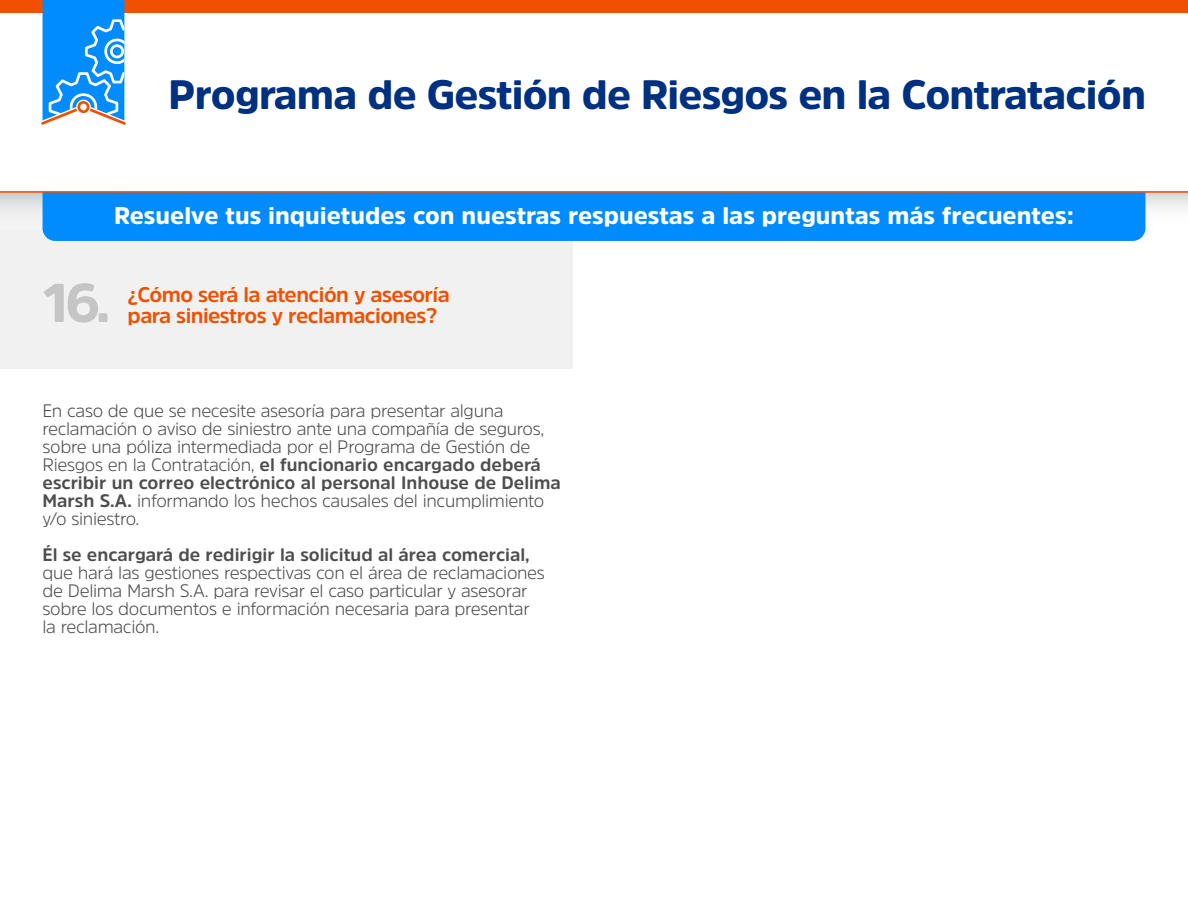
<style>
.page{position:relative;width:1188px;height:918px;background:#fff}
.page>*{position:absolute;margin:0;border:0;box-sizing:border-box;transform-origin:0 0}
.t1{font:900 54px "Amsi Pro";color:#c5c5c5}
.t2{font:900 40.8px "Amsi Pro";letter-spacing:-.02em;color:#003080}
.t3{font:900 24px "Amsi Pro";color:#fff}
.t4{font:700 21px/21px "Amsi Pro";letter-spacing:-.025em;color:#f05000}
.t5{font:300 18px/18px "Amsi Pro";letter-spacing:-.02em;color:#4d4d4d}
.t6{font:700 18px "Amsi Pro";color:#4d4d4d}
.s1{font-weight:700}
</style>
<div class="page">
<div style="left:0;top:192px;width:573px;height:177px;background:#f1f1f1"></div>
<svg style="left:0;top:193px;width:1188px;height:37px"></svg>
<div style="left:43px;top:193px;width:1102px;height:48px;background:#008bff"></div>
<div style="left:0;top:0;width:1188px;height:13px;background:#f05000"></div>
<hr style="left:0;top:191px;width:1188px;height:2px;background:#f05000">
<svg style="left:41px;top:0;width:85px;height:125px"></svg>
<div style="left:79px;top:102px;width:9px;height:10px;background:#fff;border-radius:50%"></div>
<div style="left:76px;top:100px;width:15px;height:14px;border:5px solid #fff;border-radius:50%"></div>
<div style="left:77px;top:101px;width:12px;height:12px;border:3px solid #f05000;border-radius:50%"></div>
<h2 class="t2" style="left:168px;top:67px;width:979px">Programa de Gestión de Riesgos en la Contratación</h2>
<h3 class="t3" style="left:114px;top:199px;width:961px">Resuelve tus inquietudes con nuestras respuestas a las preguntas más frecuentes:</h3>
<h1 class="t1" style="left:43px;top:266px;width:69px">16.</h1>
<p class="t4" style="left:128px;top:284px;width:324px">¿Cómo será la atención y asesoría para siniestros y reclamaciones?</p>
<p class="t5" style="left:43px;top:401px;width:520px">En caso de que se necesite asesoría para presentar alguna reclamación o aviso de siniestro ante una compañía de seguros, sobre una póliza intermediada por el Programa de Gestión de Riesgos en la Contratación, <span class="s1">el funcionario encargado deberá escribir un correo electrónico al personal Inhouse de Delima Marsh S.A.</span> informando los hechos causales del incumplimiento y/o siniestro.</p>
<p class="t6" style="left:43px;top:543px;width:489px">Él se encargará de redirigir la solicitud al área comercial,</p>
<p class="t5" style="left:43px;top:563px;width:504px">que hará las gestiones respectivas con el área de reclamaciones de Delima Marsh S.A. para revisar el caso particular y asesorar sobre los documentos e información necesaria para presentar la reclamación.</p>
</div>
